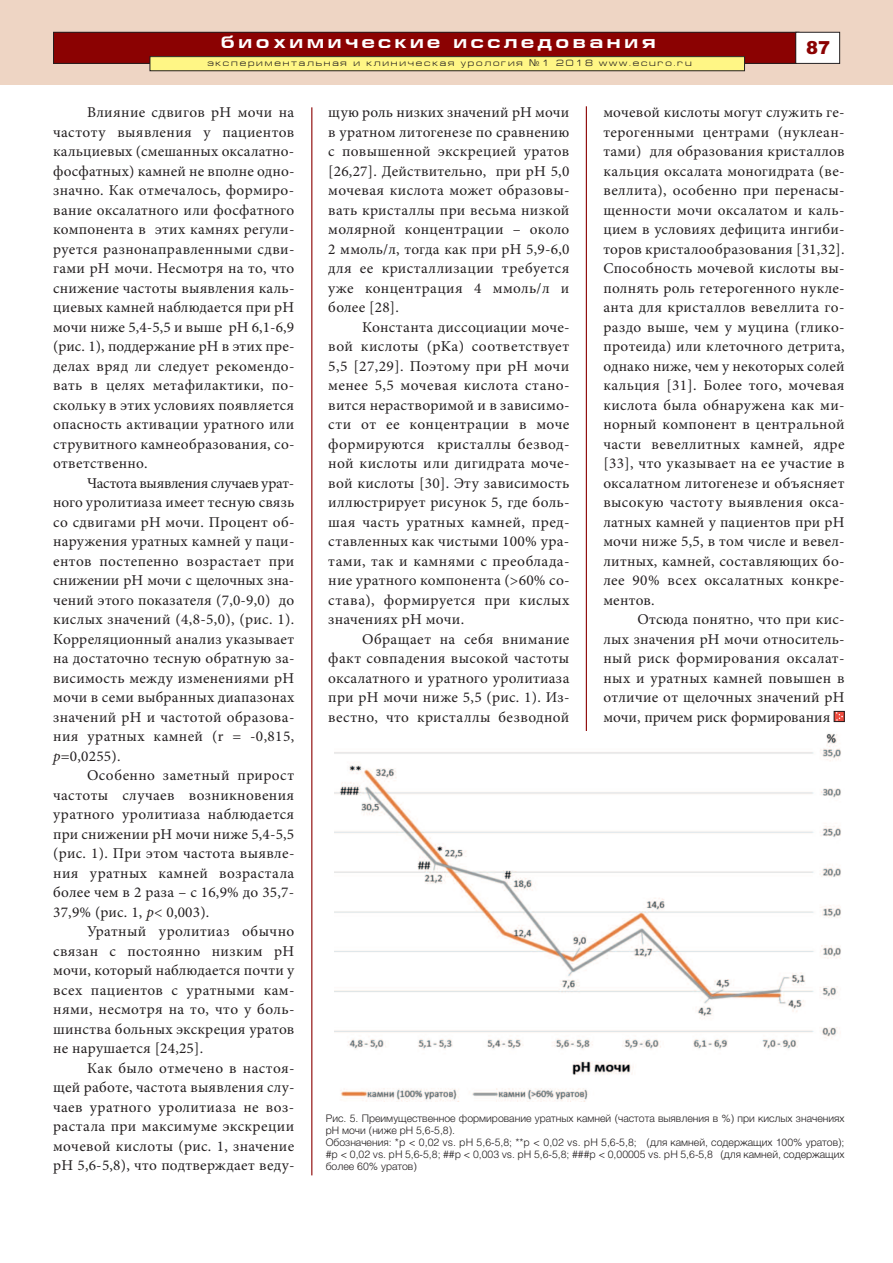
<style>
.page{position:relative;width:893px;height:1263px;background:#fff}
.page>*{position:absolute;margin:0;border:0;box-sizing:border-box;transform-origin:0 0}
.t1{font:700 18px "Europe Ext";letter-spacing:.2em;color:#fff}
.t2{font:900 18px "Arial";color:#8b0202}
.t3{font:15px/19.5px "Minion Pro";letter-spacing:.02em;color:#231f20;text-align:justify}
.t4{font:300 10.5px/12px "Helvetica";color:#231f20}
.t5{font:9px "Europe Ext Normal";letter-spacing:.2em;color:#231f20}
.s1{font-family:"Europe"}
.s2{font-style:italic}
</style>
<div class="page">
<hr style="left:311px;top:107px;width:1px;height:1068px;background:#8b0202">
<hr style="left:586px;top:106px;width:1px;height:674px;background:#8b0202">
<div style="left:834px;top:711px;width:10px;height:11px;border:1px solid #231f20"></div>
<svg style="left:835px;top:711px;width:9px;height:10px"></svg>
<div style="left:0;top:0;width:893px;height:85px;background:#eed5c4"></div>
<div style="left:54px;top:32px;width:745px;height:31px;background:#8b0202"></div>
<div style="left:53px;top:32px;width:746px;height:32px;border:1px solid #231f20"></div>
<div style="left:796px;top:32px;width:44px;height:31px;background:#fff"></div>
<div style="left:795px;top:32px;width:45px;height:32px;border:1px solid #231f20"></div>
<div style="left:150px;top:57px;width:594px;height:14px;background:#fff685"></div>
<div style="left:150px;top:56px;width:595px;height:15px;border:1px solid #231f20"></div>
<img style="left:334px;top:731px;width:507px;height:371px">
<p class="t1" style="left:221px;top:31px;width:436px">биохимические исследования</p>
<p class="t5" style="left:207px;top:58px;width:486px">экспериментальная и клиническая урология <span class="s1">¹</span>1 2018 www.ecuro.ru</p>
<p class="t2" style="left:806px;top:37px;width:26px">87</p>
<p class="t3" style="left:53px;top:104px;width:243px;text-indent:34px">Влияние сдвигов рН мочи на частоту выявления у пациентов кальциевых (смешанных оксалатно&shy;фосфатных) камней не вполне одно&shy;значно. Как отмечалось, формиро&shy;вание оксалатного или фосфатного компонента в этих камнях регули&shy;руется разнонаправленными сдви&shy;гами рН мочи. Несмотря на то, что снижение частоты выявления каль&shy;циевых камней наблюдается при рН мочи ниже 5,4-5,5 и выше рН 6,1-6,9 (рис. 1), поддержание рН в этих пре&shy;делах вряд ли следует рекомендо&shy;вать в целях метафилактики, по&shy;скольку в этих условиях появляется опасность активации уратного или струвитного камнеобразования, со&shy;ответственно.</p>
<p class="t3" style="left:53px;top:474px;width:243px;text-indent:34px">Частота выявления случаев урат&shy;ного уролитиаза имеет тесную связь со сдвигами рН мочи. Процент об&shy;наружения уратных камней у паци&shy;ентов постепенно возрастает при снижении рН мочи с щелочных зна&shy;чений этого показателя (7,0-9,0) до кислых значений (4,8-5,0), (рис. 1).<br>Корреляционный анализ указывает на достаточно тесную обратную за&shy;висимость между изменениями рН мочи в семи выбранных диапазонах значений рН и частотой образова&shy;ния уратных камней (r = -0,815, <span class="s2">p</span>=0,0255).</p>
<p class="t3" style="left:53px;top:767px;width:243px;text-indent:34px">Особенно заметный прирост частоты случаев возникновения уратного уролитиаза наблюдается при снижении рН мочи ниже 5,4-5,5 (рис. 1). При этом частота выявле&shy;ния уратных камней возрастала более чем в 2 раза – с 16,9% до 35,7- 37,9% (рис. 1, <span class="s2">p</span>&lt; 0,003).</p>
<p class="t3" style="left:53px;top:923px;width:243px;text-indent:34px">Уратный уролитиаз обычно связан с постоянно низким рН мочи, который наблюдается почти у всех пациентов с уратными кам&shy;нями, несмотря на то, что у боль&shy;шинства больных экскреция уратов не нарушается [24,25].</p>
<p class="t3" style="left:53px;top:1059px;width:243px;text-indent:34px">Как было отмечено в настоя&shy;щей работе, частота выявления слу&shy;чаев уратного уролитиаза не воз&shy;растала при максимуме экскреции мочевой кислоты (рис. 1, значение рН 5,6-5,8), что подтверждает веду-</p>
<p class="t3" style="left:328px;top:104px;width:243px">щую роль низких значений рН мочи в уратном литогенезе по сравнению с повышенной экскрецией уратов [26,27]. Действительно, при рН 5,0 мочевая кислота может образовы&shy;вать кристаллы при весьма низкой молярной концентрации – около 2 ммоль/л, тогда как при рН 5,9-6,0 для ее кристаллизации требуется уже концентрация 4 ммоль/л и более [28].</p>
<p class="t3" style="left:328px;top:318px;width:243px;text-indent:34px">Константа диссоциации моче&shy;вой кислоты (pKa) соответствует 5,5 [27,29]. Поэтому при рН мочи менее 5,5 мочевая кислота стано&shy;вится нерастворимой и в зависимо&shy;сти от ее концентрации в моче формируются кристаллы безвод&shy;ной кислоты или дигидрата моче&shy;вой кислоты [30]. Эту зависимость иллюстрирует рисунок 5, где боль&shy;шая часть уратных камней, пред&shy;ставленных как чистыми 100% ура&shy;тами, так и камнями с преоблада&shy;ние уратного компонента (&gt;60% со&shy;става), формируется при кислых значениях рН мочи.</p>
<p class="t3" style="left:328px;top:630px;width:243px;text-indent:34px">Обращает на себя внимание факт совпадения высокой частоты оксалатного и уратного уролитиаза при рН мочи ниже 5,5 (рис. 1). Из&shy;вестно, что кристаллы безводной</p>
<p class="t3" style="left:603px;top:104px;width:243px">мочевой кислоты могут служить ге&shy;терогенными центрами (нуклеан&shy;тами) для образования кристаллов кальция оксалата моногидрата (ве&shy;веллита), особенно при перенасы&shy;щенности мочи оксалатом и каль&shy;цием в условиях дефицита ингиби&shy;торов кристалообразования [31,32].<br>Способность мочевой кислоты вы&shy;полнять роль гетерогенного нукле&shy;анта для кристаллов вевеллита го&shy;раздо выше, чем у муцина (глико&shy;протеида) или клеточного детрита, однако ниже, чем у некоторых солей кальция [31]. Более того, мочевая кислота была обнаружена как ми&shy;норный компонент в центральной части вевеллитных камней, ядре [33], что указывает на ее участие в оксалатном литогенезе и объясняет высокую частоту выявления окса&shy;латных камней у пациентов при рН мочи ниже 5,5, в том числе и вевел&shy;литных, камней, составляющих бо&shy;лее 90% всех оксалатных конкре&shy;ментов.</p>
<p class="t3" style="left:603px;top:611px;width:243px;text-indent:34px">Отсюда понятно, что при кис&shy;лых значения рН мочи относитель&shy;ный риск формирования оксалат&shy;ных и уратных камней повышен в отличие от щелочных значений рН мочи, причем риск формирования</p>
<p class="t4" style="left:326px;top:1111px;width:520px">Рис. 5. Преимущественное формирование уратных камней (частота выявления в %) при кислых значениях рН мочи (ниже рН 5,6-5,8).<br>Обозначения: *p &lt; 0,02 vs. pH 5,6-5,8; **p &lt; 0,02 vs. pH 5,6-5,8; (для камней, содержащих 100% уратов); #p &lt; 0,02 vs. pH 5,6-5,8; ##p &lt; 0,003 vs. pH 5,6-5,8; ###p &lt; 0,00005 vs. pH 5,6-5,8 (для камней, содержащих более 60% уратов)</p>
</div>
